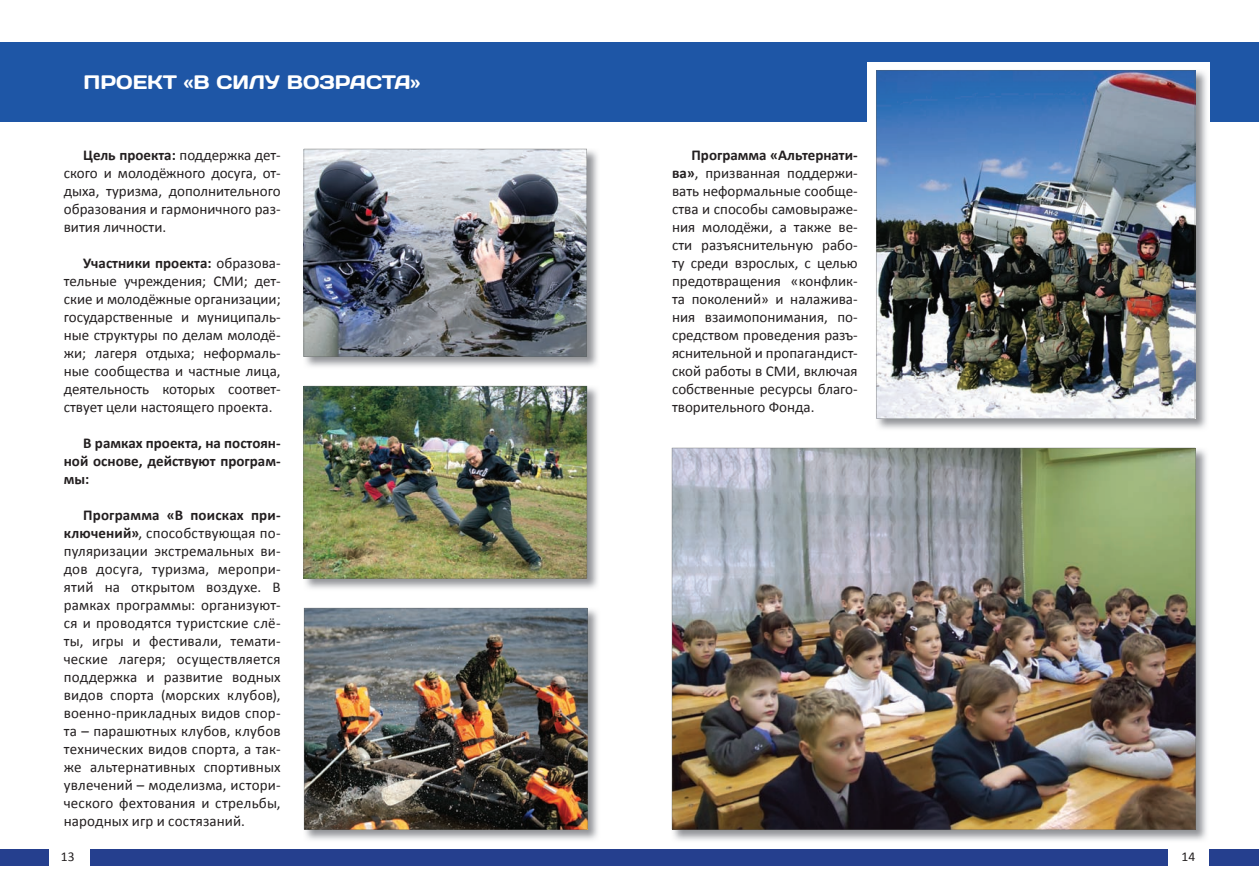
<style>
.page{position:relative;width:1259px;height:893px;background:#fff}
.page>*{position:absolute;margin:0;border:0;box-sizing:border-box;transform-origin:0 0}
.t1{font:19.5px "Days";color:#fff}
.t2{font:15px/18px "Calibri";color:#231f20;text-align:justify}
.t3{font:700 15px/18px "Calibri";color:#231f20;text-align:justify}
.t4{font:13.5px "Calibri";color:#231f20}
.s1{font-weight:700}
</style>
<div class="page">
<div style="left:0;top:849px;width:1259px;height:17px;background:#253f8e"></div>
<div style="left:49px;top:843px;width:40px;height:50px;background:#fff"></div>
<div style="left:1169px;top:843px;width:40px;height:50px;background:#fff"></div>
<div style="left:0;top:43px;width:1259px;height:79px;background:#1e56a6"></div>
<div style="left:867px;top:62px;width:342px;height:370px;background:#fff"></div>
<img style="left:303px;top:148px;width:295px;height:219px">
<img style="left:304px;top:149px;width:283px;height:207px">
<img style="left:876px;top:70px;width:331px;height:359px">
<img style="left:876px;top:70px;width:319px;height:348px">
<img style="left:303px;top:607px;width:295px;height:233px">
<img style="left:304px;top:608px;width:283px;height:221px">
<img style="left:303px;top:385px;width:295px;height:204px">
<img style="left:304px;top:386px;width:283px;height:192px">
<img style="left:671px;top:447px;width:536px;height:394px">
<img style="left:672px;top:448px;width:523px;height:381px">
<h1 class="t1" style="left:84px;top:69px;width:338px">ПРОЕКТ «В СИЛУ ВОЗРАСТА»</h1>
<p class="t2" style="left:64px;top:145px;width:218px;text-indent:19px"><span class="s1">Цель проекта:</span> поддержка дет&shy;ского и молодёжного досуга, от&shy;дыха, туризма, дополнительного образования и гармоничного раз&shy;вития личности.</p>
<p class="t2" style="left:64px;top:253px;width:218px;text-indent:20px"><span class="s1">Участники проекта:</span> образова&shy;тельные учреждения; СМИ; дет&shy;ские и молодёжные организации; государственные и муниципаль&shy;ные структуры по делам молодё&shy;жи; лагеря отдыха; неформаль&shy;ные сообщества и частные лица, деятельность которых соответ&shy;ствует цели настоящего проекта.</p>
<p class="t3" style="left:64px;top:433px;width:218px;text-indent:19px">В рамках проекта, на постоян&shy;ной основе, действуют програм&shy;мы:</p>
<p class="t2" style="left:64px;top:505px;width:218px;text-indent:19px"><span class="s1">Программа «В поисках при&shy;ключений»</span>, способствующая по&shy;пуляризации экстремальных ви&shy;дов досуга, туризма, меропри&shy;ятий на открытом воздухе. В рамках программы: организуют&shy;ся и проводятся туристские слё&shy;ты, игры и фестивали, темати&shy;ческие лагеря; осуществляется поддержка и развитие водных видов спорта (морских клубов), военно-прикладных видов спор&shy;та – парашютных клубов, клубов технических видов спорта, а так&shy;же альтернативных спортивных увлечений – моделизма, истори&shy;ческого фехтования и стрельбы, народных игр и состязаний.</p>
<p class="t2" style="left:672px;top:145px;width:187px;text-indent:20px"><span class="s1">Программа «Альтернати&shy;ва»</span>, призванная поддержи&shy;вать неформальные сообще&shy;ства и способы самовыраже&shy;ния молодёжи, а также ве&shy;сти разъяснительную рабо&shy;ту среди взрослых, с целью предотвращения «конфлик&shy;та поколений» и налажива&shy;ния взаимопонимания, по&shy;средством проведения разъ&shy;яснительной и пропагандист&shy;ской работы в СМИ, включая собственные ресурсы благо&shy;творительного Фонда.</p>
<p class="t4" style="left:61px;top:848px;width:15px">13</p>
<p class="t4" style="left:1181px;top:848px;width:15px">14</p>
</div>
